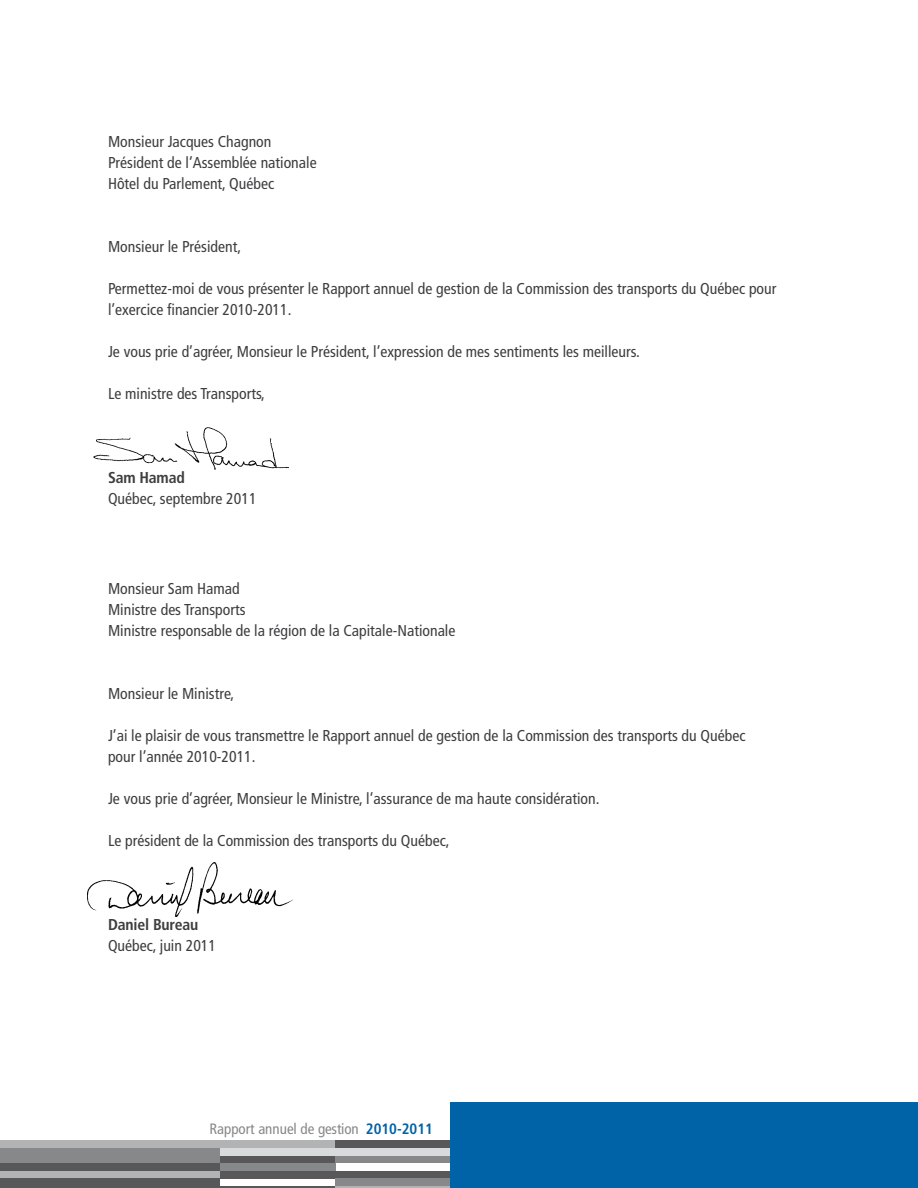
<style>
.page{position:relative;width:918px;height:1188px;background:#fff}
.page>*{position:absolute;margin:0;border:0;box-sizing:border-box;transform-origin:0 0}
.t1{font:condensed 15.75px/21px "Frutiger";color:#3e3d40}
.t2{font:700 condensed 15.75px "Frutiger";letter-spacing:-.01em;color:#3e3d40}
.t3{font:condensed 15px "Frutiger";color:#87888a}
.s1{font-weight:700;color:#0062a7}
</style>
<div class="page">
<div style="left:0;top:1140px;width:103px;height:8px;background:#b1b3b4"></div>
<div style="left:0;top:1171px;width:103px;height:7px;background:#b1b3b4"></div>
<div style="left:0;top:1155px;width:103px;height:8px;background:#87888a"></div>
<hr style="left:0;top:1186px;width:103px;height:2px;background:#58585a">
<div style="left:0;top:1148px;width:103px;height:7px;background:#87888a"></div>
<div style="left:0;top:1178px;width:103px;height:8px;background:#58585a"></div>
<div style="left:0;top:1163px;width:103px;height:8px;background:#58585a"></div>
<div style="left:219px;top:1171px;width:117px;height:7px;background:#58585a"></div>
<div style="left:219px;top:1155px;width:117px;height:8px;background:#58585a"></div>
<hr style="left:219px;top:1186px;width:117px;height:2px;background:#58585a">
<div style="left:219px;top:1148px;width:117px;height:7px;background:#d9dadb"></div>
<div style="left:219px;top:1163px;width:117px;height:8px;background:#87888a"></div>
<div style="left:103px;top:1140px;width:116px;height:8px;background:#b1b3b4"></div>
<div style="left:219px;top:1140px;width:117px;height:8px;background:#b1b3b4"></div>
<div style="left:103px;top:1171px;width:116px;height:7px;background:#b1b3b4"></div>
<div style="left:103px;top:1155px;width:116px;height:8px;background:#87888a"></div>
<hr style="left:103px;top:1186px;width:116px;height:2px;background:#58585a">
<div style="left:103px;top:1148px;width:116px;height:7px;background:#87888a"></div>
<div style="left:103px;top:1178px;width:116px;height:8px;background:#58585a"></div>
<div style="left:103px;top:1163px;width:116px;height:8px;background:#58585a"></div>
<div style="left:336px;top:1140px;width:114px;height:8px;background:#58585a"></div>
<div style="left:336px;top:1171px;width:114px;height:7px;background:#58585a"></div>
<div style="left:336px;top:1155px;width:114px;height:8px;background:#87888a"></div>
<hr style="left:336px;top:1186px;width:114px;height:2px;background:#b1b3b4">
<div style="left:336px;top:1148px;width:114px;height:7px;background:#d9dadb"></div>
<div style="left:336px;top:1178px;width:114px;height:8px;background:#87888a"></div>
<div style="left:450px;top:1102px;width:468px;height:86px;background:#0062a7"></div>
<img style="left:93px;top:427px;width:196px;height:43px">
<img style="left:87px;top:863px;width:205px;height:54px">
<p class="t1" style="left:108px;top:131px;width:210px">Monsieur Jacques Chagnon<br>Président de l’Assemblée nationale<br>Hôtel du Parlement, Québec</p>
<p class="t1" style="left:108px;top:236px;width:135px">Monsieur le Président,</p>
<p class="t1" style="left:108px;top:278px;width:670px">Permettez-moi de vous présenter le Rapport annuel de gestion de la Commission des transports du Québec pour l’exercice financier 2010-2011.</p>
<p class="t1" style="left:108px;top:341px;width:533px">Je vous prie d’agréer, Monsieur le Président, l’expression de mes sentiments les meilleurs.</p>
<p class="t1" style="left:108px;top:383px;width:159px">Le ministre des Transports,</p>
<p class="t2" style="left:108px;top:468px;width:78px">Sam Hamad</p>
<p class="t1" style="left:108px;top:488px;width:150px">Québec, septembre 2011</p>
<p class="t1" style="left:108px;top:578px;width:349px">Monsieur Sam Hamad<br>Ministre des Transports<br>Ministre responsable de la région de la Capitale-Nationale</p>
<p class="t1" style="left:108px;top:683px;width:128px">Monsieur le Ministre,</p>
<p class="t1" style="left:108px;top:725px;width:639px">J’ai le plaisir de vous transmettre le Rapport annuel de gestion de la Commission des transports du Québec pour l’année 2010-2011.</p>
<p class="t1" style="left:108px;top:788px;width:493px">Je vous prie d’agréer, Monsieur le Ministre, l’assurance de ma haute considération.</p>
<p class="t1" style="left:108px;top:830px;width:343px">Le président de la Commission des transports du Québec,</p>
<p class="t2" style="left:108px;top:916px;width:92px">Daniel Bureau</p>
<p class="t1" style="left:108px;top:935px;width:110px">Québec, juin 2011</p>
<p class="t3" style="left:209px;top:1120px;width:225px">Rapport annuel de gestion <span class="s1">2010-2011</span></p>
</div>
